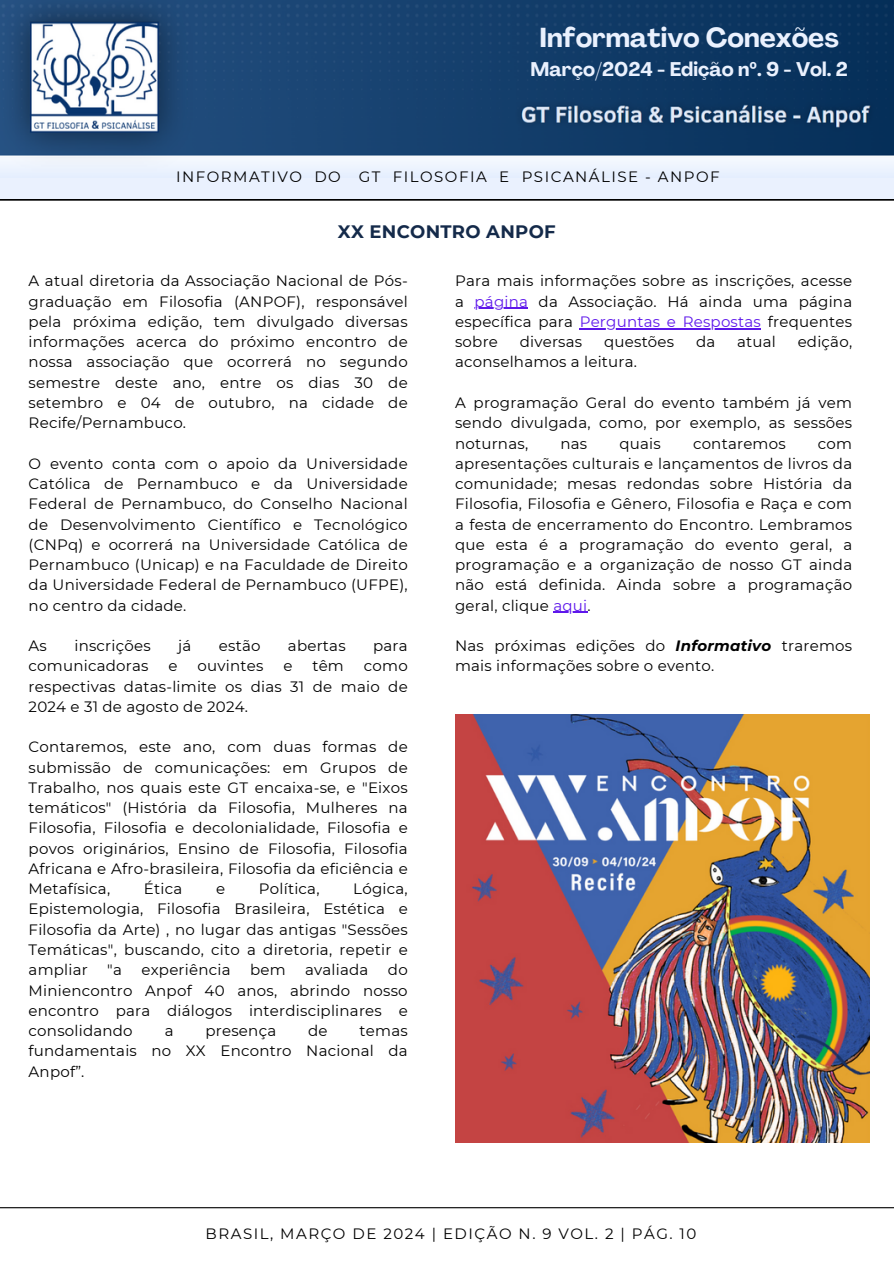
<style>
.page{position:relative;width:894px;height:1264px;background:#fff}
.page>*{position:absolute;margin:0;border:0;box-sizing:border-box;transform-origin:0 0}
.t1{font:700 27px "Agrandir";color:#eaf1fe}
.t2{font:700 19.5px "Agrandir";color:#eaf1fe}
.t3{font:700 18px "Montserrat";letter-spacing:.015em;color:#142a4a}
.t4{font:15px/20.2px "Montserrat";letter-spacing:.015em;color:#000;text-align:justify}
.t5{font:15px "Montserrat";letter-spacing:.1em;color:#000}
.s1{font-family:"Noto Sans"}
.s2{color:#5e17eb}
.s3{font-weight:700;font-style:italic}
</style>
<div class="page">
<hr style="left:0;top:1207px;width:893px;height:1px;background:#000">
<svg style="left:0;top:199px;width:893px;height:2px"></svg>
<img style="left:455px;top:715px;width:414px;height:427px">
<hr style="left:474px;top:308px;width:54px;height:1px;background:#5e17eb">
<hr style="left:579px;top:328px;width:182px;height:1px;background:#5e17eb">
<hr style="left:553px;top:611px;width:34px;height:2px;background:#5e17eb">
<div style="left:0;top:156px;width:893px;height:43px;background:#eaf1fe"></div>
<img style="left:0;top:0;width:893px;height:160px">
<h1 class="t1" style="left:539px;top:27px;width:300px">Informativo Conexões</h1>
<h2 class="t2" style="left:530px;top:62px;width:319px">Março/2024 - Edição n<span class="s1">º</span>. 9 - Vol. 2</h2>
<p class="t5" style="left:176px;top:168px;width:545px">INFORMATIVO DO GT FILOSOFIA E PSICANÁLISE - ANPOF</p>
<p class="t3" style="left:338px;top:221px;width:219px">XX ENCONTRO ANPOF</p>
<p class="t4" style="left:455px;top:271px;width:398px">Para mais informações sobre as inscrições, acesse a <span class="s2">página</span> da Associação. Há ainda uma página específica para <span class="s2">Perguntas e Respostas</span> frequentes sobre</p>
<p class="t4" style="left:29px;top:271px;width:380px">A atual diretoria da Associação Nacional de Pós&shy;graduação em Filosofia (ANPOF), responsável pela próxima edição, tem divulgado diversas informações acerca do próximo encontro de nossa associação que ocorrerá no segundo semestre deste ano, entre os dias 30 de setembro e 04 de outubro, na cidade de Recife/Pernambuco.</p>
<p class="t4" style="left:29px;top:453px;width:380px">O evento conta com o apoio da Universidade Católica de Pernambuco e da Universidade Federal de Pernambuco, do Conselho Nacional de Desenvolvimento Científico e Tecnológico (CNPq) e ocorrerá na Universidade Católica de Pernambuco (Unicap) e na Faculdade de Direito da Universidade Federal de Pernambuco (UFPE), no centro da cidade.</p>
<p class="t4" style="left:29px;top:635px;width:20px">As</p>
<p class="t4" style="left:74px;top:635px;width:78px">inscrições</p>
<p class="t4" style="left:178px;top:635px;width:15px">já</p>
<p class="t4" style="left:219px;top:635px;width:43px">estão</p>
<p class="t4" style="left:288px;top:635px;width:59px">abertas</p>
<p class="t4" style="left:373px;top:635px;width:36px">para</p>
<p class="t4" style="left:29px;top:656px;width:121px">comunicadoras</p>
<p class="t4" style="left:168px;top:656px;width:11px">e</p>
<p class="t4" style="left:197px;top:656px;width:67px">ouvintes</p>
<p class="t4" style="left:283px;top:656px;width:11px">e</p>
<p class="t4" style="left:312px;top:656px;width:33px">têm</p>
<p class="t4" style="left:519px;top:332px;width:64px">diversas</p>
<p class="t4" style="left:604px;top:332px;width:72px">questões</p>
<p class="t4" style="left:695px;top:332px;width:21px">da</p>
<p class="t4" style="left:736px;top:332px;width:40px">atual</p>
<p class="t4" style="left:797px;top:332px;width:56px">edição,</p>
<p class="t4" style="left:455px;top:352px;width:183px">aconselhamos a leitura.</p>
<p class="t4" style="left:455px;top:392px;width:398px">A programação Geral do evento também já vem sendo divulgada, como, por exemplo, as sessões noturnas,</p>
<p class="t4" style="left:560px;top:433px;width:28px">nas</p>
<p class="t4" style="left:619px;top:433px;width:43px">quais</p>
<p class="t4" style="left:692px;top:433px;width:94px">contaremos</p>
<p class="t4" style="left:455px;top:433px;width:398px;text-indent:363px">com apresentações culturais e lançamentos de livros da comunidade; mesas redondas sobre História da Filosofia, Filosofia e Gênero, Filosofia e Raça e com a festa de encerramento do Encontro. Lembramos que esta é a programação do evento geral, a programação e a organização de nosso GT ainda não está definida. Ainda sobre a programação geral, clique <span class="s2">aqui</span>.</p>
<p class="t4" style="left:455px;top:635px;width:398px">Nas próximas edições do <span class="s3">Informativo</span> traremos mais informações sobre o evento.</p>
<p class="t4" style="left:29px;top:656px;width:380px;text-indent:335px">como respectivas datas-limite os dias 31 de maio de 2024 e 31 de agosto de 2024.</p>
<p class="t4" style="left:29px;top:737px;width:380px">Contaremos, este ano, com duas formas de submissão de comunicações: em Grupos de Trabalho, nos quais este GT encaixa-se, e "Eixos temáticos" (História da Filosofia, Mulheres na Filosofia, Filosofia e decolonialidade, Filosofia e povos originários, Ensino de Filosofia, Filosofia Africana e Afro-brasileira, Filosofia da eficiência e Metafísica,</p>
<p class="t4" style="left:144px;top:878px;width:40px">Ética</p>
<p class="t4" style="left:216px;top:878px;width:11px">e</p>
<p class="t4" style="left:259px;top:878px;width:62px">Política,</p>
<p class="t4" style="left:29px;top:878px;width:380px;text-indent:324px">Lógica, Epistemologia, Filosofia Brasileira, Estética e Filosofia da Arte) , no lugar das antigas "Sessões Temáticas", buscando, cito a diretoria, repetir e ampliar</p>
<p class="t4" style="left:29px;top:959px;width:380px;text-indent:359px">do Miniencontro Anpof 40 anos, abrindo nosso encontro para diálogos interdisciplinares e consolidando</p>
<p class="t4" style="left:107px;top:959px;width:16px">"a</p>
<p class="t4" style="left:141px;top:959px;width:91px">experiência</p>
<p class="t4" style="left:250px;top:959px;width:37px">bem</p>
<p class="t4" style="left:305px;top:959px;width:65px">avaliada</p>
<p class="t4" style="left:165px;top:1020px;width:10px">a</p>
<p class="t4" style="left:205px;top:1020px;width:72px">presença</p>
<p class="t4" style="left:308px;top:1020px;width:21px">de</p>
<p class="t4" style="left:29px;top:1020px;width:380px;text-indent:331px">temas fundamentais no XX Encontro Nacional da Anpof”.</p>
<p class="t5" style="left:205px;top:1224px;width:492px">BRASIL, MARÇO DE 2024 | EDIÇÃO N. 9 VOL. 2 | PÁG. 10</p>
</div>
